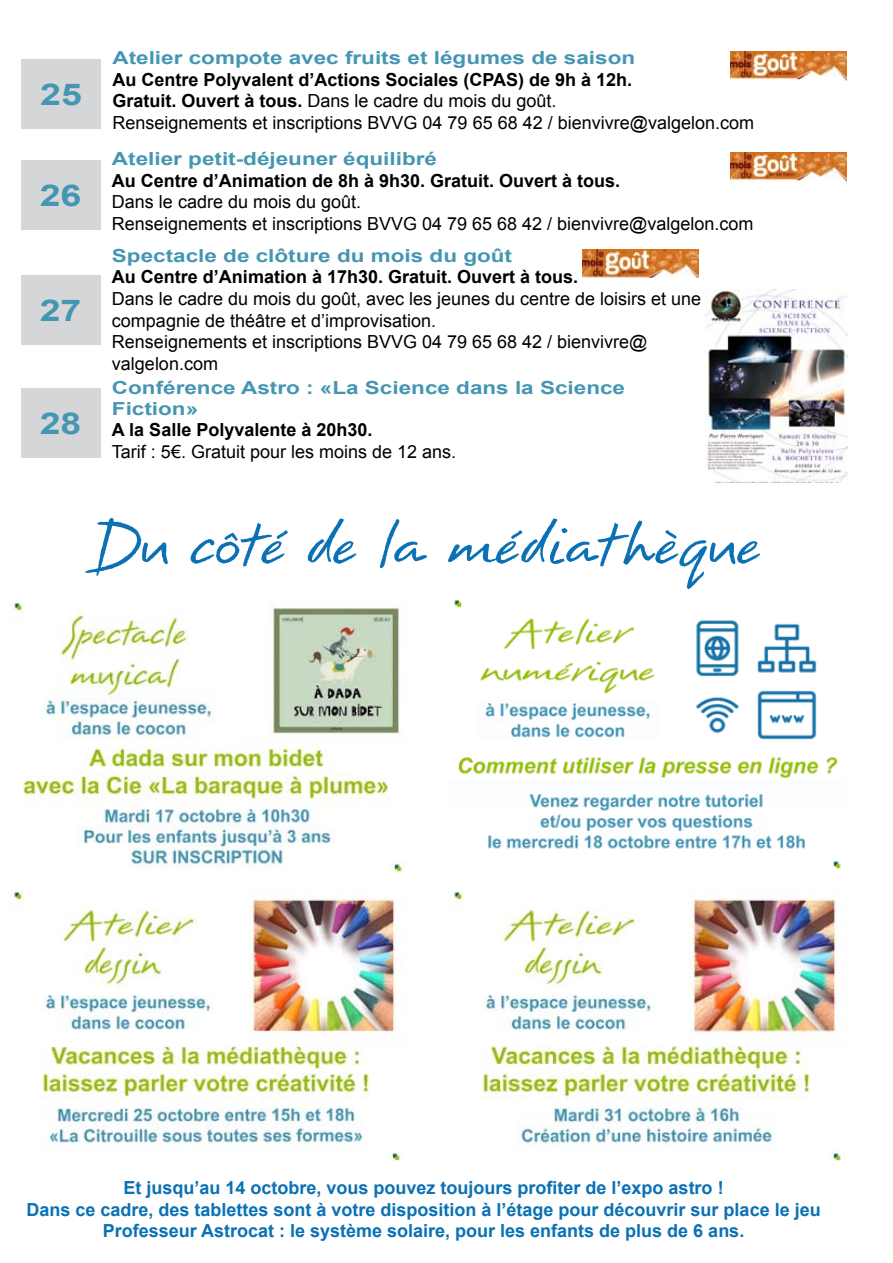
<style>
.page{position:relative;width:893px;height:1263px;background:#fff}
.page>*{position:absolute;margin:0;border:0;box-sizing:border-box;transform-origin:0 0}
.t1{font:84px "Erazure";color:#0a71b4}
.t2{font:700 30px "Arial";color:#4596b3;scale:1.25 1}
.t3{font:18px/21.6px "Arial";color:#000}
.t4{font:700 18px/21.6px "Arial";color:#0a71b4;text-align:center}
.t5{font:700 18px/21px "Arial";color:#4596b3;scale:1.25 1}
.t6{font:700 18px "Arial";color:#000}
.s1{font-weight:700}
</style>
<div class="page">
<div style="left:21px;top:60px;width:80px;height:69px;background:#d5d6d7"></div>
<div style="left:21px;top:388px;width:80px;height:69px;background:#d5d6d7"></div>
<div style="left:21px;top:161px;width:80px;height:69px;background:#d5d6d7"></div>
<div style="left:21px;top:275px;width:80px;height:70px;background:#d5d6d7"></div>
<img style="left:8px;top:602px;width:398px;height:270px">
<img style="left:454px;top:600px;width:387px;height:268px">
<img style="left:9px;top:891px;width:396px;height:269px">
<img style="left:448px;top:891px;width:397px;height:270px">
<img style="left:706px;top:289px;width:141px;height:194px">
<img style="left:730px;top:152px;width:116px;height:29px">
<img style="left:730px;top:51px;width:116px;height:30px">
<img style="left:582px;top:250px;width:116px;height:28px">
<h2 class="t2" style="left:40px;top:75px;width:35px">25</h2>
<h2 class="t2" style="left:40px;top:176px;width:35px">26</h2>
<h2 class="t2" style="left:40px;top:290px;width:35px">27</h2>
<h2 class="t2" style="left:40px;top:403px;width:35px">28</h2>
<p class="t5" style="left:112px;top:48px;width:420px">Atelier compote avec fruits et légumes de saison</p>
<p class="t3" style="left:112px;top:69px;width:643px"><span class="s1">Au Centre Polyvalent d’Actions Sociales (CPAS) de 9h à 12h.<br>Gratuit. Ouvert à tous.</span> Dans le cadre du mois du goût.<br>Renseignements et inscriptions BVVG 04 79 65 68 42 / bienvivre@valgelon.com</p>
<p class="t5" style="left:112px;top:149px;width:262px">Atelier petit-déjeuner équilibré</p>
<p class="t6" style="left:112px;top:168px;width:510px">Au Centre d’Animation de 8h à 9h30. Gratuit. Ouvert à tous.</p>
<p class="t3" style="left:112px;top:191px;width:643px">Dans le cadre du mois du goût.<br>Renseignements et inscriptions BVVG 04 79 65 68 42 / bienvivre@valgelon.com</p>
<p class="t5" style="left:112px;top:246px;width:322px">Spectacle de clôture du mois du goût</p>
<p class="t6" style="left:112px;top:265px;width:468px">Au Centre d’Animation à 17h30. Gratuit. Ouvert à tous.</p>
<p class="t3" style="left:112px;top:288px;width:591px">Dans le cadre du mois du goût, avec les jeunes du centre de loisirs et une compagnie de théâtre et d’improvisation.<br>Renseignements et inscriptions BVVG 04 79 65 68 42 / bienvivre@ valgelon.com</p>
<p class="t5" style="left:112px;top:377px;width:412px">Conférence Astro : «La Science dans la Science<br>Fiction»</p>
<p class="t6" style="left:112px;top:418px;width:262px">A la Salle Polyvalente à 20h30.</p>
<p class="t3" style="left:112px;top:441px;width:346px">Tarif : 5€. Gratuit pour les moins de 12 ans.</p>
<h1 class="t1" style="left:91px;top:506px;width:670px">Du côté de la médiathèque</h1>
<p class="t4" style="left:26px;top:1177px;width:796px">Et jusqu’au 14 octobre, vous pouvez toujours profiter de l’expo astro !<br>Dans ce cadre, des tablettes sont à votre disposition à l’étage pour découvrir sur place le jeu<br>Professeur Astrocat : le système solaire, pour les enfants de plus de 6 ans.</p>
</div>
